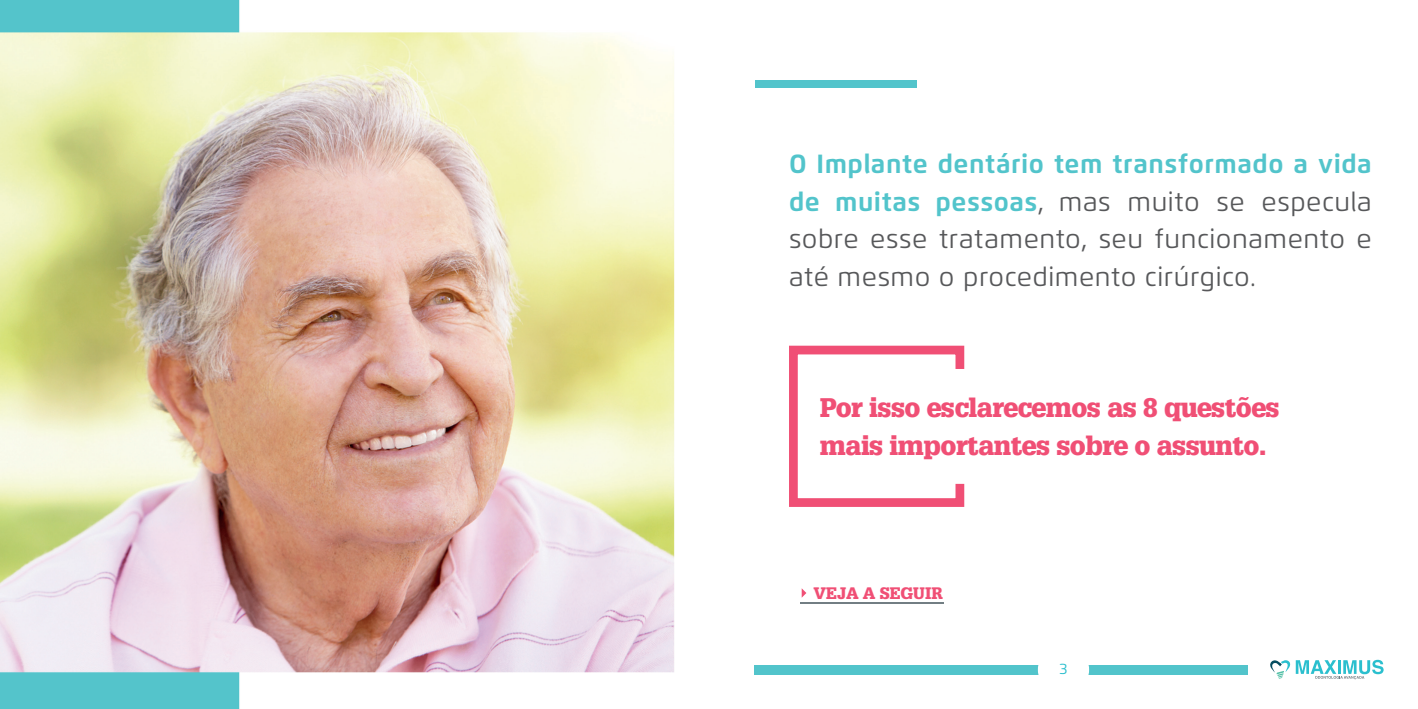
<style>
.page{position:relative;width:1418px;height:709px;background:#fff}
.page>*{position:absolute;margin:0;border:0;box-sizing:border-box;transform-origin:0 0}
.t1{font:26.25px/37.5px "Flexo";letter-spacing:.02em;color:#57585a;text-align:justify}
.t2{font:900 26.25px/37.5px "Glypha LT Std";letter-spacing:-.02em;color:#f04f75}
.t3{font:900 16.25px "Glypha LT Std";color:#f04f75}
.t4{font:15px "Flexo";color:#2bbfce}
.s1{font-weight:700;color:#52c4cb}
</style>
<div class="page">
<svg style="left:1270px;top:659px;width:113px;height:20px"></svg>
<div style="left:754px;top:665px;width:493px;height:9px;background:#52c4cb"></div>
<div style="left:1037px;top:644px;width:52px;height:51px;background:#fff;border-radius:50%"></div>
<div style="left:754px;top:80px;width:162px;height:7px;background:#52c4cb"></div>
<img style="left:0;top:0;width:675px;height:709px">
<svg style="left:789px;top:345px;width:176px;height:162px"></svg>
<hr style="left:800px;top:602px;width:144px;height:2px;background:#727e83">
<svg style="left:801px;top:588px;width:5px;height:9px"></svg>
<p class="t1" style="left:789px;top:145px;width:584px"><span class="s1">O Implante dentário tem transformado a vida de muitas pessoas</span>, mas muito se especula sobre esse tratamento, seu funcionamento e até mesmo o procedimento cirúrgico.</p>
<p class="t2" style="left:819px;top:389px;width:461px">Por isso esclarecemos as 8 questões mais importantes sobre o assunto.</p>
<p class="t3" style="left:813px;top:583px;width:131px">VEJA A SEGUIR</p>
<p class="t4" style="left:1059px;top:659px;width:10px">3</p>
</div>
